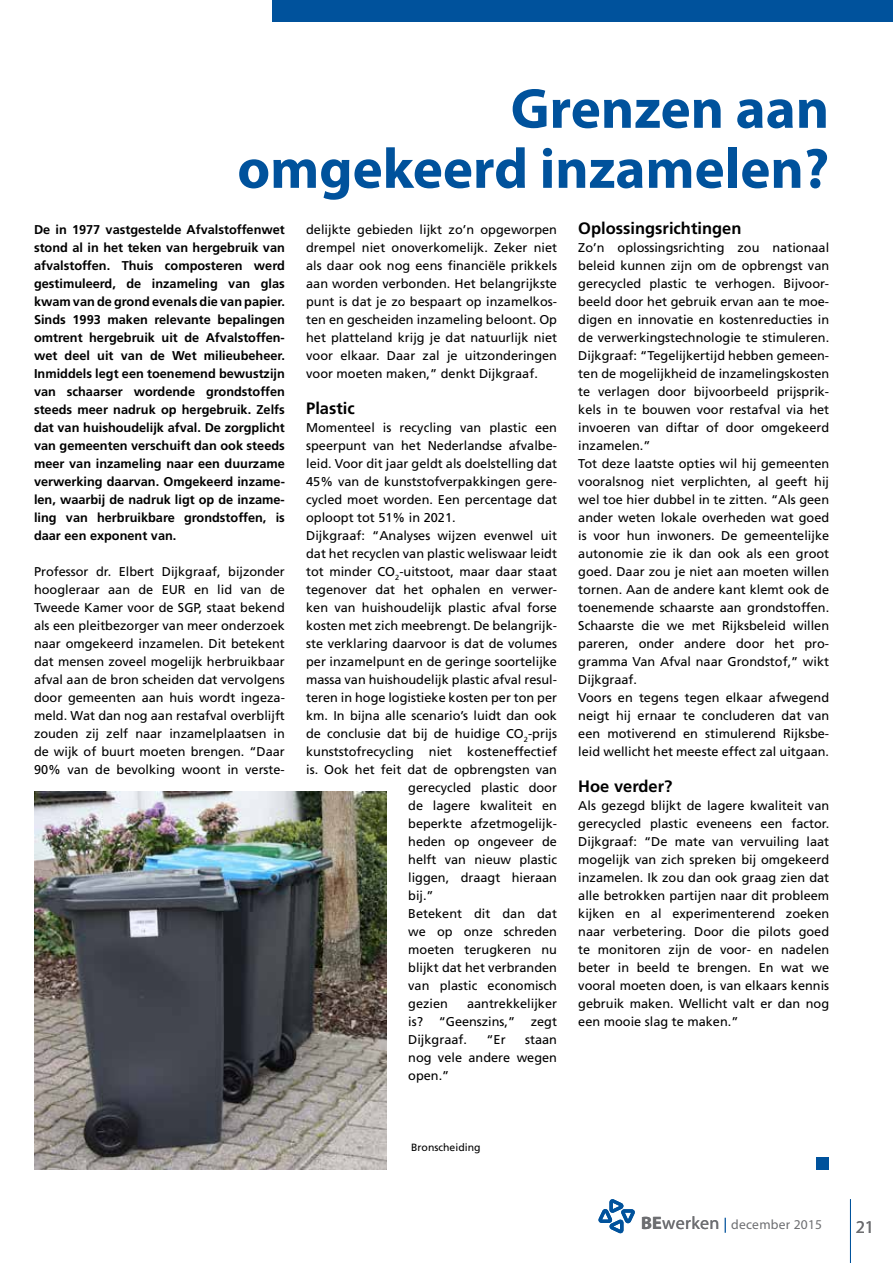
<style>
.page{position:relative;width:893px;height:1263px;background:#fff}
.page>*{position:absolute;margin:0;border:0;box-sizing:border-box;transform-origin:0 0}
.t1{font:700 57px/60px "Myriad Pro";color:#00529c;text-align:right}
.t2{font:18px "Myriad Pro";color:#6d6e71}
.t3{font:700 16.5px "Frutiger LT Std";color:#000}
.t4{font:13.5px "Myriad Pro";letter-spacing:.02em;color:#6d6e71}
.t5{font:12.75px/18px "Frutiger LT Std";color:#000;text-align:justify}
.t6{font:700 12.75px/18px "Frutiger LT Std";color:#000;text-align:justify}
.t7{font:10.5px "Frutiger LT Std";color:#000}
.s1{font-weight:700;font-size:18px}
.s2{font-size:18px}
.s3{font-family:"Frutiger LT Std";font-size:15px;color:#00529c}
</style>
<div class="page">
<hr style="left:850px;top:1199px;width:1px;height:64px;background:#00529c">
<svg style="left:598px;top:1199px;width:37px;height:34px"></svg>
<div style="left:272px;top:0;width:621px;height:21px;background:#00529c"></div>
<img style="left:34px;top:791px;width:353px;height:378px">
<div style="left:816px;top:1157px;width:13px;height:12px;background:#00529c"></div>
<h1 class="t1" style="left:237px;top:79px;width:593px">Grenzen aan omgekeerd inzamelen?</h1>
<p class="t6" style="left:34px;top:221px;width:252px">De in 1977 vastgestelde Afvalstoffenwet stond al in het teken van hergebruik van afvalstoffen. Thuis composteren werd gestimuleerd, de inzameling van glas kwam van de grond evenals die van papier.<br>Sinds 1993 maken relevante bepalingen omtrent hergebruik uit de Afvalstoffen&shy;wet deel uit van de Wet milieubeheer.<br>Inmiddels legt een toenemend bewustzijn van schaarser wordende grondstoffen steeds meer nadruk op hergebruik. Zelfs dat van huishoudelijk afval. De zorgplicht van gemeenten verschuift dan ook steeds meer van inzameling naar een duurzame verwerking daarvan. Omgekeerd inzame&shy;len, waarbij de nadruk ligt op de inzame&shy;ling van herbruikbare grondstoffen, is daar een exponent van.</p>
<p class="t5" style="left:34px;top:563px;width:252px">Professor dr. Elbert Dijkgraaf, bijzonder hoogleraar aan de EUR en lid van de Tweede Kamer voor de SGP, staat bekend als een pleitbezorger van meer onderzoek naar omgekeerd inzamelen. Dit betekent dat mensen zoveel mogelijk herbruikbaar afval aan de bron scheiden dat vervolgens door gemeenten aan huis wordt ingeza&shy;meld. Wat dan nog aan restafval overblijft zouden zij zelf naar inzamelplaatsen in de wijk of buurt moeten brengen. “Daar 90% van de bevolking woont in verste-</p>
<p class="t5" style="left:306px;top:221px;width:252px">delijkte gebieden lijkt zo’n opgeworpen drempel niet onoverkomelijk. Zeker niet als daar ook nog eens financiële prikkels aan worden verbonden. Het belangrijkste punt is dat je zo bespaart op inzamelkos&shy;ten en gescheiden inzameling beloont. Op het platteland krijg je dat natuurlijk niet voor elkaar. Daar zal je uitzonderingen voor moeten maken,” denkt Dijkgraaf.</p>
<p class="t3" style="left:306px;top:399px;width:50px">Plastic</p>
<p class="t5" style="left:306px;top:419px;width:252px">Momenteel is recycling van plastic een</p>
<p class="t5" style="left:306px;top:437px;width:252px">speerpunt van het Nederlandse afvalbe-</p>
<p class="t5" style="left:306px;top:455px;width:252px">leid. Voor dit jaar geldt als doelstelling dat</p>
<p class="t5" style="left:306px;top:473px;width:252px">45% van de kunststofverpakkingen gere-</p>
<p class="t5" style="left:306px;top:491px;width:252px">cycled moet worden. Een percentage dat</p>
<p class="t5" style="left:306px;top:509px;width:151px">oploopt tot 51% in 2021.</p>
<p class="t5" style="left:306px;top:527px;width:252px">Dijkgraaf: “Analyses wijzen evenwel uit</p>
<p class="t5" style="left:306px;top:545px;width:252px">dat het recyclen van plastic weliswaar leidt</p>
<p class="t5" style="left:306px;top:563px;width:252px">tot minder CO<sub>2</sub>-uitstoot, maar daar staat</p>
<p class="t5" style="left:306px;top:581px;width:252px">tegenover dat het ophalen en verwer-</p>
<p class="t5" style="left:306px;top:599px;width:252px">ken van huishoudelijk plastic afval forse</p>
<p class="t5" style="left:306px;top:617px;width:252px">kosten met zich meebrengt. De belangrijk-</p>
<p class="t5" style="left:306px;top:635px;width:252px">ste verklaring daarvoor is dat de volumes</p>
<p class="t5" style="left:306px;top:653px;width:252px">per inzamelpunt en de geringe soortelijke</p>
<p class="t5" style="left:306px;top:671px;width:252px">massa van huishoudelijk plastic afval resul-</p>
<p class="t5" style="left:306px;top:689px;width:252px">teren in hoge logistieke kosten per ton per</p>
<p class="t5" style="left:306px;top:707px;width:252px">km. In bijna alle scenario’s luidt dan ook</p>
<p class="t5" style="left:306px;top:725px;width:252px">de conclusie dat bij de huidige CO<sub>2</sub>-prijs</p>
<p class="t5" style="left:306px;top:743px;width:252px">kunststofrecycling niet kosteneffectief</p>
<p class="t5" style="left:306px;top:761px;width:252px">is. Ook het feit dat de opbrengsten van</p>
<p class="t5" style="left:408px;top:779px;width:150px">gerecycled plastic door</p>
<p class="t5" style="left:408px;top:797px;width:150px">de lagere kwaliteit en</p>
<p class="t5" style="left:408px;top:815px;width:150px">beperkte afzetmogelijk-</p>
<p class="t5" style="left:408px;top:833px;width:150px">heden op ongeveer de</p>
<p class="t5" style="left:408px;top:851px;width:150px">helft van nieuw plastic</p>
<p class="t5" style="left:408px;top:869px;width:150px">liggen, draagt hieraan</p>
<p class="t5" style="left:408px;top:887px;width:27px">bij.”</p>
<p class="t5" style="left:408px;top:905px;width:150px">Betekent dit dan dat</p>
<p class="t5" style="left:408px;top:923px;width:150px">we op onze schreden</p>
<p class="t5" style="left:408px;top:941px;width:150px">moeten terugkeren nu</p>
<p class="t5" style="left:408px;top:959px;width:150px">blijkt dat het verbranden</p>
<p class="t5" style="left:408px;top:977px;width:150px">van plastic economisch</p>
<p class="t5" style="left:408px;top:995px;width:41px">gezien</p>
<p class="t5" style="left:408px;top:995px;width:150px;text-indent:59px">aantrekkelijker is? “Geenszins,” zegt Dijkgraaf.</p>
<p class="t5" style="left:486px;top:1031px;width:21px">“Er</p>
<p class="t5" style="left:408px;top:1031px;width:150px;text-indent:117px">staan nog vele andere wegen open.”</p>
<p class="t3" style="left:578px;top:219px;width:165px">Oplossingsrichtingen</p>
<p class="t5" style="left:578px;top:239px;width:252px;text-align:left">Zo’n oplossingsrichting zou nationaal beleid kunnen zijn om de opbrengst van gerecycled plastic te verhogen. Bijvoor&shy;beeld door het gebruik ervan aan te moe&shy;digen en innovatie en kostenreducties in de verwerkingstechnologie te stimuleren.<br>Dijkgraaf: “Tegelijkertijd hebben gemeen&shy;ten de mogelijkheid de inzamelingskosten te verlagen door bijvoorbeeld prijsprik&shy;kels in te bouwen voor restafval via het invoeren van diftar of door omgekeerd inzamelen.”<br>Tot deze laatste opties wil hij gemeenten vooralsnog niet verplichten, al geeft hij wel toe hier dubbel in te zitten. “Als geen ander weten lokale overheden wat goed is voor hun inwoners. De gemeentelijke autonomie zie ik dan ook als een groot goed. Daar zou je niet aan moeten willen tornen. Aan de andere kant klemt ook de toenemende schaarste aan grondstoffen.<br>Schaarste die we met Rijksbeleid willen pareren, onder andere door het pro&shy;gramma Van Afval naar Grondstof,” wikt Dijkgraaf.<br>Voors en tegens tegen elkaar afwegend neigt hij ernaar te concluderen dat van een motiverend en stimulerend Rijksbe&shy;leid wellicht het meeste effect zal uitgaan.</p>
<p class="t3" style="left:578px;top:777px;width:96px">Hoe verder?</p>
<p class="t5" style="left:578px;top:797px;width:252px">Als gezegd blijkt de lagere kwaliteit van gerecycled plastic eveneens een factor.<br>Dijkgraaf: “De mate van vervuiling laat mogelijk van zich spreken bij omgekeerd inzamelen. Ik zou dan ook graag zien dat alle betrokken partijen naar dit probleem kijken en al experimenterend zoeken naar verbetering. Door die pilots goed te monitoren zijn de voor- en nadelen beter in beeld te brengen. En wat we vooral moeten doen, is van elkaars kennis gebruik maken. Wellicht valt er dan nog een mooie slag te maken.”</p>
<p class="t7" style="left:411px;top:1141px;width:71px">Bronscheiding</p>
<p class="t4" style="left:641px;top:1217px;width:183px"><span class="s1">BE</span><span class="s2">werken</span> <span class="s3">|</span> december 2015</p>
<h2 class="t2" style="left:856px;top:1217px;width:20px">21</h2>
</div>
